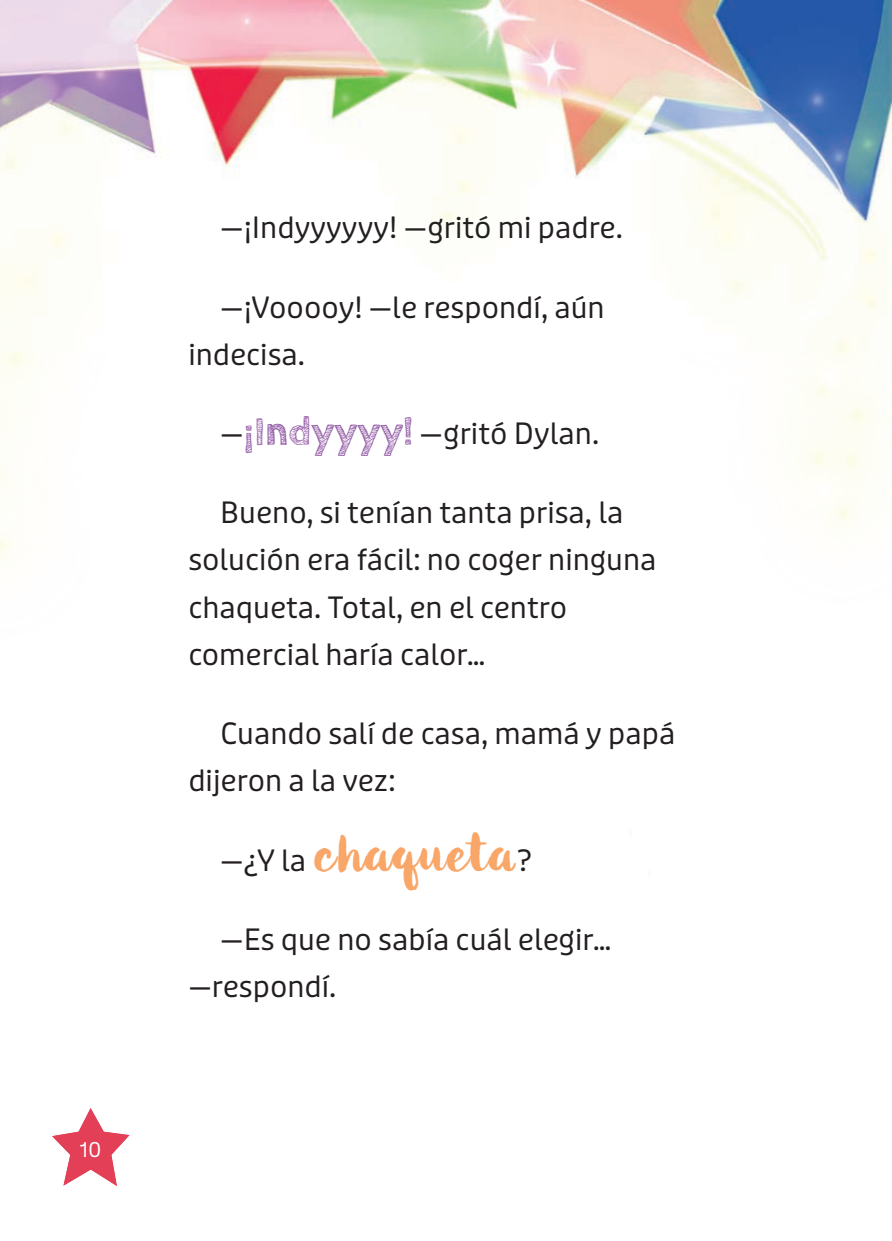
<style>
.page{position:relative;width:892px;height:1241px;background:#fff}
.page>*{position:absolute;margin:0;border:0;box-sizing:border-box;transform-origin:0 0}
.t1{font:49.5px "Botanica Script";letter-spacing:.01em;color:#f9a669}
.t2{font:29.25px/47.2px "Puffin Display";color:#231f20}
.t3{font:20.25px "Puffin Display";color:#fff}
.s1{font-family:"Cabin Sketch";font-weight:700;font-size:40.5px;color:#9660a8}
.s2{font-family:"Puffin Display";font-size:29.25px;color:#231f20}
</style>
<div class="page">
<img style="left:0;top:0;width:891px;height:1136px">
<img style="left:52px;top:1108px;width:77px;height:78px">
<p class="t3" style="left:80px;top:1137px;width:23px">10</p>
<p class="t2" style="left:220px;top:205px;width:404px">—¡Indyyyyyy! —gritó mi padre.</p>
<p class="t2" style="left:188px;top:284px;width:418px;text-indent:32px">—¡Vooooy! —le respondí, aún indecisa.</p>
<p class="t2" style="left:220px;top:410px;width:380px">—<span class="s1">¡Indyyyy!</span> —gritó Dylan.</p>
<p class="t2" style="left:188px;top:490px;width:469px;text-indent:32px">Bueno, si tenían tanta prisa, la solución era fácil: no coger ninguna chaqueta. Total, en el centro comercial haría calor…</p>
<p class="t2" style="left:188px;top:710px;width:488px;text-indent:32px">Cuando salí de casa, mamá y papá dijeron a la vez:</p>
<h1 class="t1" style="left:220px;top:822px;width:313px"><span class="s2">—¿Y la</span> chaqueta<span class="s2">?</span></h1>
<p class="t2" style="left:188px;top:916px;width:424px;text-indent:32px">—Es que no sabía cuál elegir… —respondí.</p>
</div>
